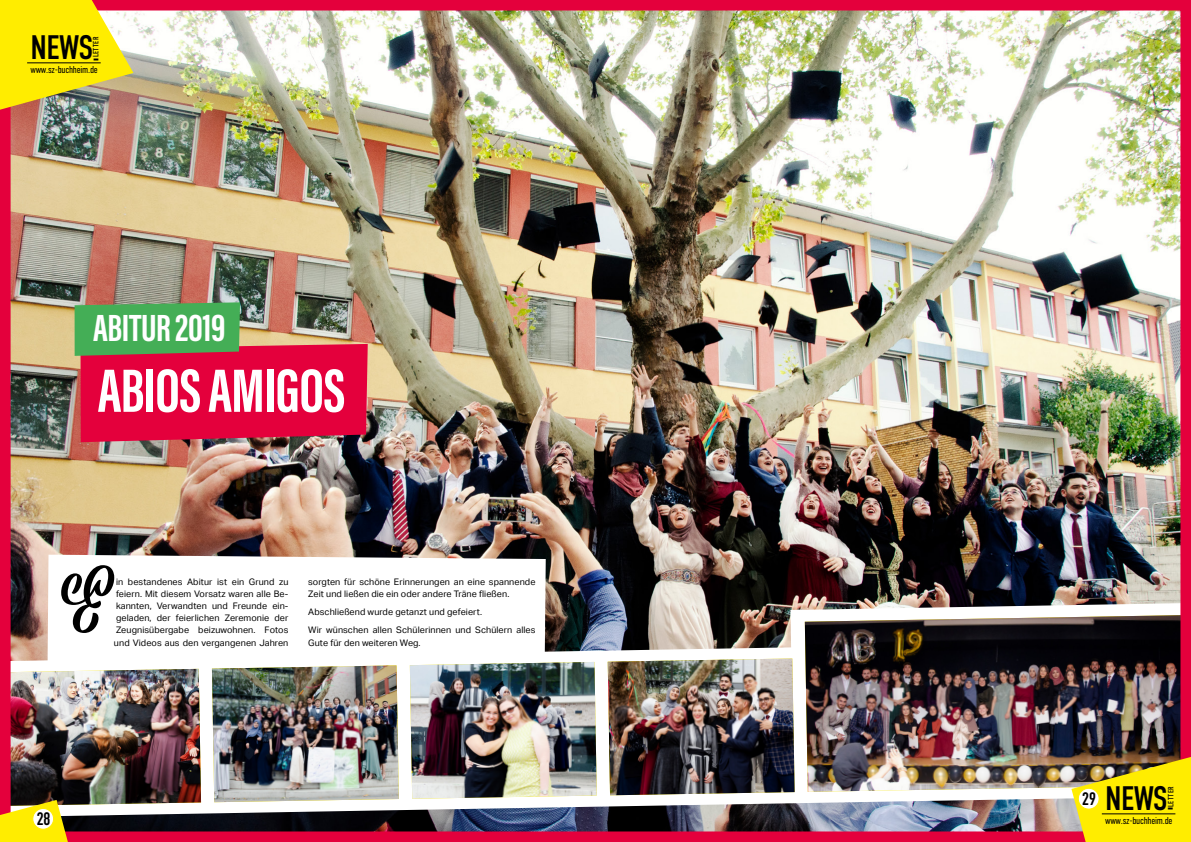
<style>
.page{position:relative;width:1191px;height:842px;background:#fff}
.page>*{position:absolute;margin:0;border:0;box-sizing:border-box;transform-origin:0 0}
.t1{font:66.6px "Viktor Script";color:#000}
.t2{font:700 63px "Acumin Pro Extra Cond";letter-spacing:-.01em;color:#fff}
.t3{font:700 39px "Acumin Pro Extra Cond";letter-spacing:-.01em;color:#fff}
.t4{font:34px "DIN Condensed";letter-spacing:-.015em;color:#000}
.t5{font:18px "DIN Condensed";color:#000}
.t6{font:300 10px "DIN Condensed";letter-spacing:-.025em;color:#000}
.t7{font:9px/12.1px "Aktiv Grotesk";letter-spacing:.01em;color:#000}
.t8{font:7.7px "DIN Condensed";letter-spacing:.05em;color:#000}
</style>
<div class="page">
<img style="left:0;top:0;width:1191px;height:842px">
<img style="left:1071px;top:755px;width:120px;height:87px">
<svg style="left:0;top:0;width:133px;height:110px"></svg>
<img style="left:0;top:669px;width:201px;height:173px">
<hr style="left:27px;top:62px;width:74px;height:1px;background:#000">
<hr style="left:1101px;top:813px;width:74px;height:1px;background:#000">
<h3 class="t4" style="left:30px;top:29px;width:70px">NEWS<sub>-</sub></h3>
<p class="t8" style="left:92px;top:57px;width:22px;rotate:-90deg">LETTER</p>
<p class="t6" style="left:30px;top:64px;width:69px">www.sz-buchheim.de</p>
<h3 class="t3" style="left:93px;top:304px;width:134px">ABITUR 2019</h3>
<h2 class="t2" style="left:98px;top:352px;width:249px">ABIOS AMIGOS</h2>
<h1 class="t1" style="left:61px;top:559px;width:48px">E</h1>
<p class="t7" style="left:114px;top:576px;width:176px;text-align:justify">in bestandenes Abitur ist ein Grund zu feiern. Mit diesem Vorsatz waren alle Be&shy;kannten, Verwandten und Freunde ein&shy;geladen, der feierlichen Zeremonie der Zeugnisübergabe beizuwohnen. Fotos und Videos aus den vergangenen Jahren</p>
<p class="t7" style="left:308px;top:576px;width:229px">sorgten für schöne Erinnerungen an eine spannende<br>Zeit und ließen die ein oder andere Träne fließen.</p>
<p class="t7" style="left:308px;top:603px;width:229px;line-height:18px">Abschließend wurde getanzt und gefeiert.<br>Wir wünschen allen Schülerinnen und Schülern alles</p>
<p class="t7" style="left:308px;top:636px;width:114px">Gute für den weiteren Weg.</p>
<h3 class="t5" style="left:36px;top:809px;width:16px">28</h3>
<h3 class="t5" style="left:1082px;top:789px;width:16px">29</h3>
<h3 class="t4" style="left:1105px;top:780px;width:70px">NEWS<sub>-</sub></h3>
<p class="t8" style="left:1166px;top:807px;width:22px;rotate:-90deg">LETTER</p>
<p class="t6" style="left:1105px;top:814px;width:69px">www.sz-buchheim.de</p>
</div>
